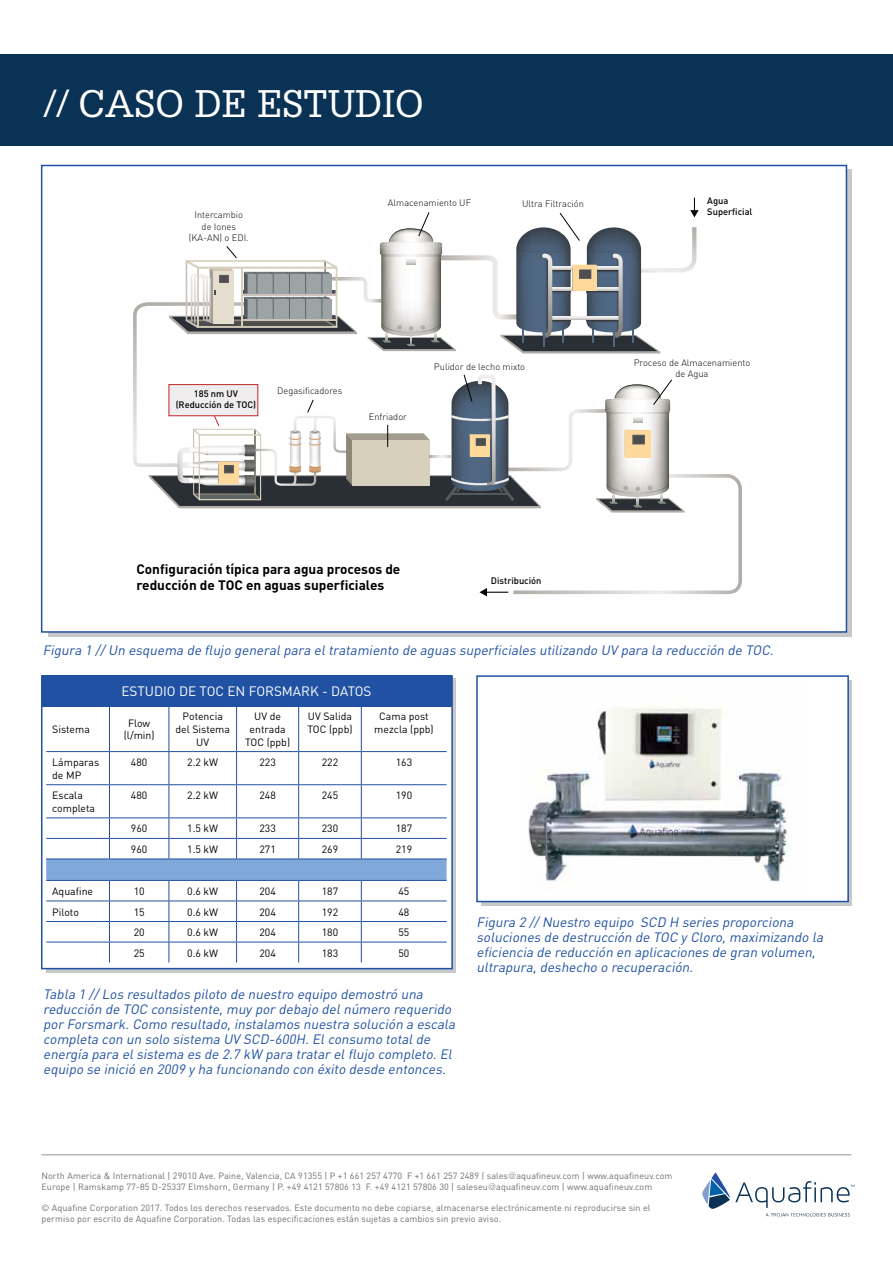
<style>
.page{position:relative;width:893px;height:1263px;background:#fff}
.page>*{position:absolute;margin:0;border:0;box-sizing:border-box;transform-origin:0 0}
.t1{font:37.5px "Glypha";color:#fff}
.t2{font:700 13.65px/16.4px "DIN";color:#000}
.t3{font:italic 13.5px/15px "DIN";color:#2051a3}
.t4{font:13.5px "DIN";color:#fff}
.t5{font:10.5px/12.6px "DIN";color:#000;text-align:center}
.t6{font:300 9.3px/11.1px "DIN";color:#000;text-align:center}
.t7{font:500 9.3px/11.1px "DIN";color:#000}
.t8{font:9px/10.8px "DIN";letter-spacing:.01em;color:#6d6e71}
.s1{font-family:"Glypha"}
</style>
<div class="page">
<svg style="left:481px;top:680px;width:371px;height:226px;background:#bec1c7"></svg>
<div style="left:476px;top:675px;width:373px;height:227px;background:#fff;border:2px solid #2051a3"></div>
<div style="left:0;top:54px;width:893px;height:92px;background:#0a3254"></div>
<hr style="left:42px;top:1154px;width:809px;height:1px;background:#939598">
<img style="left:528px;top:706px;width:260px;height:176px">
<div style="left:41px;top:165px;width:806px;height:468px;background:#fff;border:2px solid #2051a3"></div>
<svg style="left:133px;top:198px;width:609px;height:398px"></svg>
<div style="left:41px;top:675px;width:412px;height:294px;background:#fff;border:2px solid #2051a3"></div>
<div style="left:42px;top:675px;width:410px;height:32px;background:#2051a3"></div>
<hr style="left:109px;top:706px;width:1px;height:45px;background:#2051a3">
<hr style="left:169px;top:706px;width:1px;height:45px;background:#2051a3">
<hr style="left:236px;top:706px;width:1px;height:45px;background:#2051a3">
<hr style="left:298px;top:706px;width:1px;height:45px;background:#2051a3">
<hr style="left:361px;top:706px;width:1px;height:45px;background:#2051a3">
<hr style="left:46px;top:751px;width:63px;height:1px;background:#2051a3">
<hr style="left:109px;top:751px;width:60px;height:1px;background:#2051a3">
<hr style="left:109px;top:752px;width:1px;height:32px;background:#2051a3">
<hr style="left:169px;top:751px;width:68px;height:1px;background:#2051a3">
<hr style="left:169px;top:752px;width:1px;height:32px;background:#2051a3">
<hr style="left:237px;top:751px;width:62px;height:1px;background:#2051a3">
<hr style="left:236px;top:752px;width:1px;height:32px;background:#2051a3">
<hr style="left:299px;top:751px;width:62px;height:1px;background:#2051a3">
<hr style="left:298px;top:752px;width:1px;height:32px;background:#2051a3">
<hr style="left:361px;top:751px;width:86px;height:1px;background:#2051a3">
<hr style="left:361px;top:752px;width:1px;height:32px;background:#2051a3">
<hr style="left:46px;top:784px;width:63px;height:1px;background:#2051a3">
<hr style="left:109px;top:784px;width:60px;height:1px;background:#2051a3">
<hr style="left:109px;top:785px;width:1px;height:32px;background:#2051a3">
<hr style="left:169px;top:784px;width:68px;height:1px;background:#2051a3">
<hr style="left:169px;top:785px;width:1px;height:32px;background:#2051a3">
<hr style="left:237px;top:784px;width:62px;height:1px;background:#2051a3">
<hr style="left:236px;top:785px;width:1px;height:32px;background:#2051a3">
<hr style="left:299px;top:784px;width:62px;height:1px;background:#2051a3">
<hr style="left:298px;top:785px;width:1px;height:32px;background:#2051a3">
<hr style="left:361px;top:784px;width:86px;height:1px;background:#2051a3">
<hr style="left:361px;top:785px;width:1px;height:32px;background:#2051a3">
<hr style="left:46px;top:817px;width:63px;height:1px;background:#2051a3">
<hr style="left:109px;top:817px;width:60px;height:1px;background:#2051a3">
<hr style="left:169px;top:817px;width:68px;height:1px;background:#2051a3">
<hr style="left:237px;top:817px;width:62px;height:1px;background:#2051a3">
<hr style="left:299px;top:817px;width:62px;height:1px;background:#2051a3">
<hr style="left:361px;top:817px;width:86px;height:1px;background:#2051a3">
<svg style="left:46px;top:818px;width:401px;height:144px"></svg>
<svg style="left:702px;top:1172px;width:153px;height:44px"></svg>
<h1 class="t1" style="left:44px;top:80px;width:382px">// CASO DE ESTUDIO</h1>
<p class="t6" style="left:189px;top:209px;width:61px">Intercambio de Iones (KA-AN) o EDI.</p>
<p class="t6" style="left:388px;top:197px;width:85px">Almacenamiento UF</p>
<p class="t6" style="left:522px;top:198px;width:63px">Ultra Filtración</p>
<p class="t7" style="left:176px;top:388px;width:82px;text-align:center">185 nm UV (Reducción de TOC)</p>
<p class="t6" style="left:277px;top:385px;width:67px">Degasificadores</p>
<p class="t6" style="left:369px;top:411px;width:40px">Enfriador</p>
<p class="t6" style="left:434px;top:361px;width:93px">Pulidor de lecho mixto</p>
<p class="t7" style="left:707px;top:195px;width:47px">Agua<br>Superficial</p>
<p class="t6" style="left:634px;top:357px;width:118px">Proceso de Almacenamiento de Agua</p>
<p class="t2" style="left:136px;top:560px;width:265px">Configuración típica para agua procesos de reducción de TOC en aguas superficiales</p>
<p class="t7" style="left:491px;top:575px;width:52px">Distribución</p>
<p class="t3" style="left:43px;top:642px;width:735px">Figura 1 //Un esquema de flujo generalpara eltratamiento de aguas superficiales utilizando UV para la reducción de TOC.</p>
<p class="t4" style="left:121px;top:682px;width:252px">ESTUDIO DE TOC EN FORSMARK - DATOS</p>
<p class="t5" style="left:52px;top:723px;width:39px">Sistema</p>
<p class="t5" style="left:124px;top:716px;width:32px">Flow (l/min)</p>
<p class="t5" style="left:175px;top:710px;width:56px">Potencia del Sistema<br>UV</p>
<p class="t5" style="left:245px;top:710px;width:47px">UV de entrada<br>TOC (ppb)</p>
<p class="t5" style="left:307px;top:710px;width:47px;text-align:left">UV Salida<br>TOC (ppb)</p>
<p class="t5" style="left:374px;top:710px;width:61px">Cama post mezcla (ppb)</p>
<p class="t5" style="left:52px;top:756px;width:49px;text-align:left">Lámparas de MP</p>
<p class="t5" style="left:131px;top:756px;width:18px">480</p>
<p class="t5" style="left:187px;top:756px;width:33px">2.2 kW</p>
<p class="t5" style="left:259px;top:756px;width:18px">223</p>
<p class="t5" style="left:322px;top:756px;width:18px">222</p>
<p class="t5" style="left:396px;top:756px;width:18px">163</p>
<p class="t5" style="left:52px;top:789px;width:44px;text-align:left">Escala completa</p>
<p class="t5" style="left:131px;top:789px;width:18px">480</p>
<p class="t5" style="left:187px;top:789px;width:33px">2.2 kW</p>
<p class="t5" style="left:259px;top:789px;width:18px">248</p>
<p class="t5" style="left:322px;top:789px;width:18px">245</p>
<p class="t5" style="left:396px;top:789px;width:18px">190</p>
<p class="t5" style="left:131px;top:822px;width:18px">960</p>
<p class="t5" style="left:187px;top:822px;width:33px">1.5 kW</p>
<p class="t5" style="left:259px;top:822px;width:18px">233</p>
<p class="t5" style="left:322px;top:822px;width:18px">230</p>
<p class="t5" style="left:396px;top:822px;width:18px">187</p>
<p class="t5" style="left:131px;top:843px;width:18px">960</p>
<p class="t5" style="left:187px;top:843px;width:33px">1.5 kW</p>
<p class="t5" style="left:259px;top:843px;width:18px">271</p>
<p class="t5" style="left:322px;top:843px;width:18px">269</p>
<p class="t5" style="left:396px;top:843px;width:18px">219</p>
<p class="t5" style="left:52px;top:885px;width:42px">Aquafine</p>
<p class="t5" style="left:134px;top:885px;width:12px">10</p>
<p class="t5" style="left:187px;top:885px;width:33px">0.6 kW</p>
<p class="t5" style="left:259px;top:885px;width:18px">204</p>
<p class="t5" style="left:322px;top:885px;width:18px">187</p>
<p class="t5" style="left:398px;top:885px;width:12px">45</p>
<p class="t5" style="left:52px;top:905px;width:28px">Piloto</p>
<p class="t5" style="left:134px;top:905px;width:12px">15</p>
<p class="t5" style="left:187px;top:905px;width:33px">0.6 kW</p>
<p class="t5" style="left:259px;top:905px;width:18px">204</p>
<p class="t5" style="left:322px;top:905px;width:18px">192</p>
<p class="t5" style="left:398px;top:905px;width:12px">48</p>
<p class="t5" style="left:134px;top:926px;width:12px">20</p>
<p class="t5" style="left:187px;top:926px;width:33px">0.6 kW</p>
<p class="t5" style="left:259px;top:926px;width:18px">204</p>
<p class="t5" style="left:322px;top:926px;width:18px">180</p>
<p class="t5" style="left:398px;top:926px;width:12px">55</p>
<p class="t5" style="left:134px;top:946px;width:12px">25</p>
<p class="t5" style="left:187px;top:946px;width:33px">0.6 kW</p>
<p class="t5" style="left:259px;top:946px;width:18px">204</p>
<p class="t5" style="left:322px;top:946px;width:18px">183</p>
<p class="t5" style="left:398px;top:946px;width:12px">50</p>
<p class="t3" style="left:43px;top:987px;width:416px">Tabla 1 //Los resultados piloto de nuestro equipo demostró una reducción de TOC consistente,muy por debajo delnúmero requerido por Forsmark.Como resultado,instalamos nuestra solución a escala completa con un solo sistema UV SCD-600H.Elconsumo totalde energía para elsistema es de 2.7 kW para tratar elflujo completo.El equipo se inició en 2009 y ha funcionando con éxito desde entonces.</p>
<p class="t3" style="left:477px;top:915px;width:351px">Figura 2 //Nuestro equipo SCD H series proporciona soluciones de destrucción de TOC y Cloro,maximizando la eficiencia de reducción en aplicaciones de gran volumen, ultrapura,deshecho o recuperación.</p>
<p class="t8" style="left:41px;top:1170px;width:633px">North America &amp; International | 29010 Ave. Paine, Valencia, CA 91355 | P +1 661 257 4770 F +1 661 257 2489 | sales<span class="s1">@</span>aquafineuv.com | www.aquafineuv.com<br>Europe | Ramskamp 77-85 D-25337 Elmshorn, Germany | P. +49 4121 57806 13 F. +49 4121 57806 30 | saleseu<span class="s1">@</span>aquafineuv.com | www.aquafineuv.com</p>
<p class="t8" style="left:41px;top:1202px;width:611px">© Aquafine Corporation 2017. Todos los derechos reservados. Este documento no debe copiarse, almacenarse electrónicamente ni reproducirse sin el permiso por escrito de Aquafine Corporation. Todas las especificaciones están sujetas a cambios sin previo aviso.</p>
</div>
